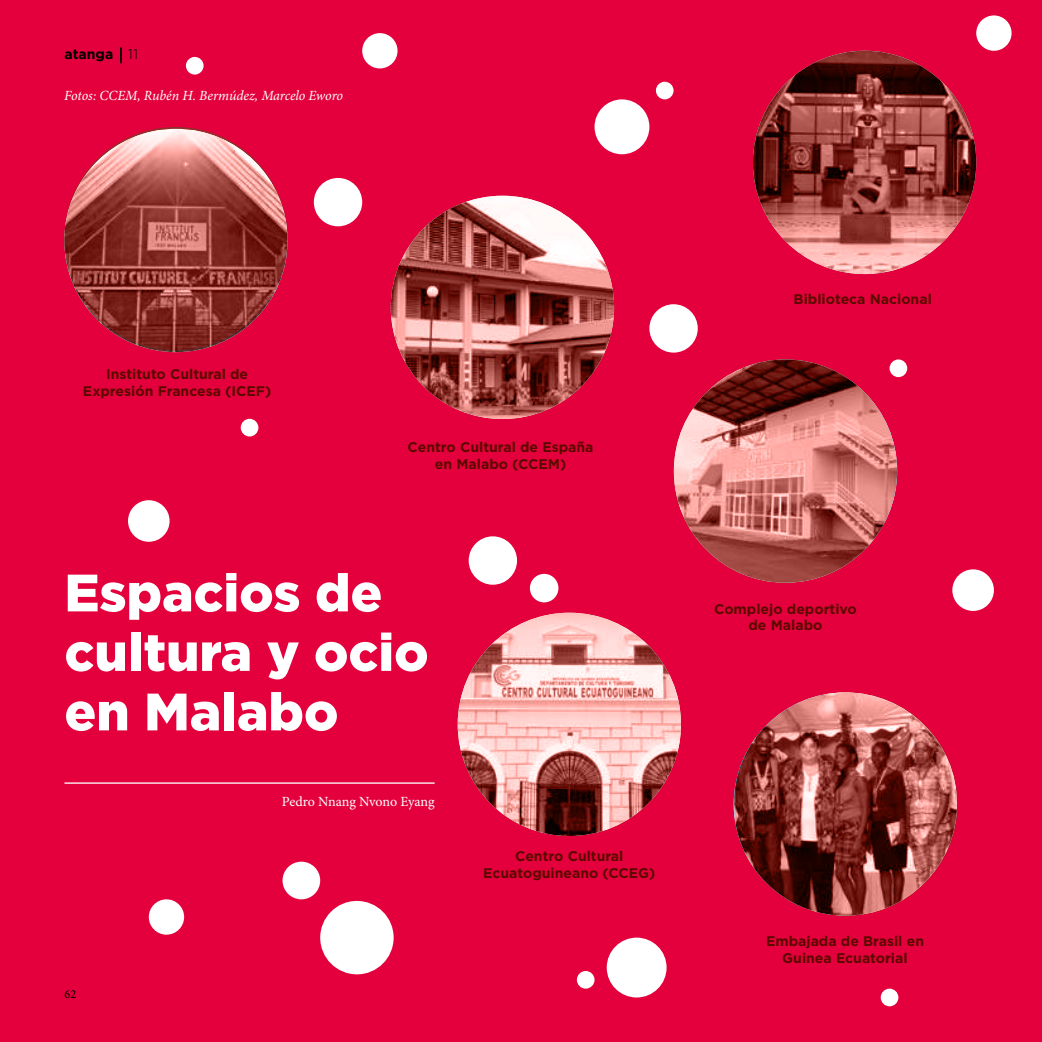
<style>
.page{position:relative;width:1042px;height:1042px;background:#e4003c}
.page>*{position:absolute;margin:0;border:0;box-sizing:border-box;transform-origin:0 0}
.t1{font:900 52.5px/59.5px "Gotham";color:#fff}
.t2{font:700 14px/16.8px "Gotham";color:#5c0a00;text-align:center}
.t3{font:italic 14px "Minion Pro";letter-spacing:-.005em;color:#fff}
.t4{font:14px "Minion Pro";letter-spacing:-.01em;color:#fff}
.t5{font:700 14px "Gotham";color:#000}
.t6{font:12.25px "Minion Pro";color:#000}
.s1{font-weight:300}
</style>
<div class="page">
<hr style="left:64px;top:782px;width:371px;height:2px;background:#fff">
<svg style="left:391px;top:196px;width:223px;height:223px;background:#ab625d"></svg>
<svg style="left:673px;top:359px;width:224px;height:224px;background:#bd6c67"></svg>
<svg style="left:458px;top:613px;width:223px;height:223px;background:#dca29e"></svg>
<svg style="left:734px;top:692px;width:223px;height:223px;background:#934641"></svg>
<svg style="left:753px;top:51px;width:223px;height:223px;background:#934741"></svg>
<img style="left:64px;top:130px;width:223px;height:222px">
<div style="left:469px;top:536px;width:48px;height:49px;background:#fff;border-radius:50%"></div>
<div style="left:282px;top:861px;width:38px;height:38px;background:#fff;border-radius:50%"></div>
<div style="left:649px;top:304px;width:49px;height:49px;background:#fff;border-radius:50%"></div>
<div style="left:314px;top:178px;width:48px;height:48px;background:#fff;border-radius:50%"></div>
<div style="left:320px;top:901px;width:74px;height:73px;background:#fff;border-radius:50%"></div>
<div style="left:594px;top:99px;width:55px;height:55px;background:#fff;border-radius:50%"></div>
<div style="left:976px;top:15px;width:35px;height:36px;background:#fff;border-radius:50%"></div>
<div style="left:149px;top:899px;width:35px;height:35px;background:#fff;border-radius:50%"></div>
<div style="left:362px;top:33px;width:35px;height:35px;background:#fff;border-radius:50%"></div>
<div style="left:607px;top:937px;width:59px;height:60px;background:#fff;border-radius:50%"></div>
<div style="left:530px;top:574px;width:28px;height:28px;background:#fff;border-radius:50%"></div>
<div style="left:656px;top:82px;width:17px;height:17px;background:#fff;border-radius:50%"></div>
<div style="left:577px;top:971px;width:17px;height:17px;background:#fff;border-radius:50%"></div>
<div style="left:889px;top:359px;width:18px;height:18px;background:#fff;border-radius:50%"></div>
<div style="left:241px;top:419px;width:17px;height:17px;background:#fff;border-radius:50%"></div>
<div style="left:186px;top:57px;width:18px;height:18px;background:#fff;border-radius:50%"></div>
<div style="left:881px;top:988px;width:17px;height:18px;background:#fff;border-radius:50%"></div>
<div style="left:952px;top:569px;width:42px;height:42px;background:#fff;border-radius:50%"></div>
<div style="left:128px;top:500px;width:42px;height:42px;background:#fff;border-radius:50%"></div>
<svg style="left:120px;top:47px;width:2px;height:16px"></svg>
<svg style="left:64px;top:127px;width:223px;height:223px;background:#a14e48"></svg>
<p class="t5" style="left:64px;top:46px;width:75px">atanga <span class="s1">11</span></p>
<p class="t3" style="left:64px;top:86px;width:280px">Fotos: CCEM, Rubén H. Bermúdez, Marcelo Eworo</p>
<p class="t2" style="left:83px;top:366px;width:190px">Instituto Cultural de<br>Expresión Francesa (ICEF)</p>
<p class="t2" style="left:408px;top:438px;width:187px">Centro Cultural de España en Malabo (CCEM)</p>
<h1 class="t1" style="left:64px;top:562px;width:365px">Espacios de cultura y ocio en Malabo</h1>
<p class="t6" style="left:64px;top:985px;width:13px">62</p>
<p class="t4" style="left:282px;top:792px;width:154px">Pedro Nnang Nvono Eyang</p>
<p class="t2" style="left:483px;top:848px;width:174px">Centro Cultural<br>Ecuatoguineano (CCEG)</p>
<p class="t2" style="left:793px;top:291px;width:140px">Biblioteca Nacional</p>
<p class="t2" style="left:714px;top:600px;width:144px">Complejo deportivo de Malabo</p>
<p class="t2" style="left:766px;top:932px;width:159px">Embajada de Brasil en<br>Guinea Ecuatorial</p>
</div>
